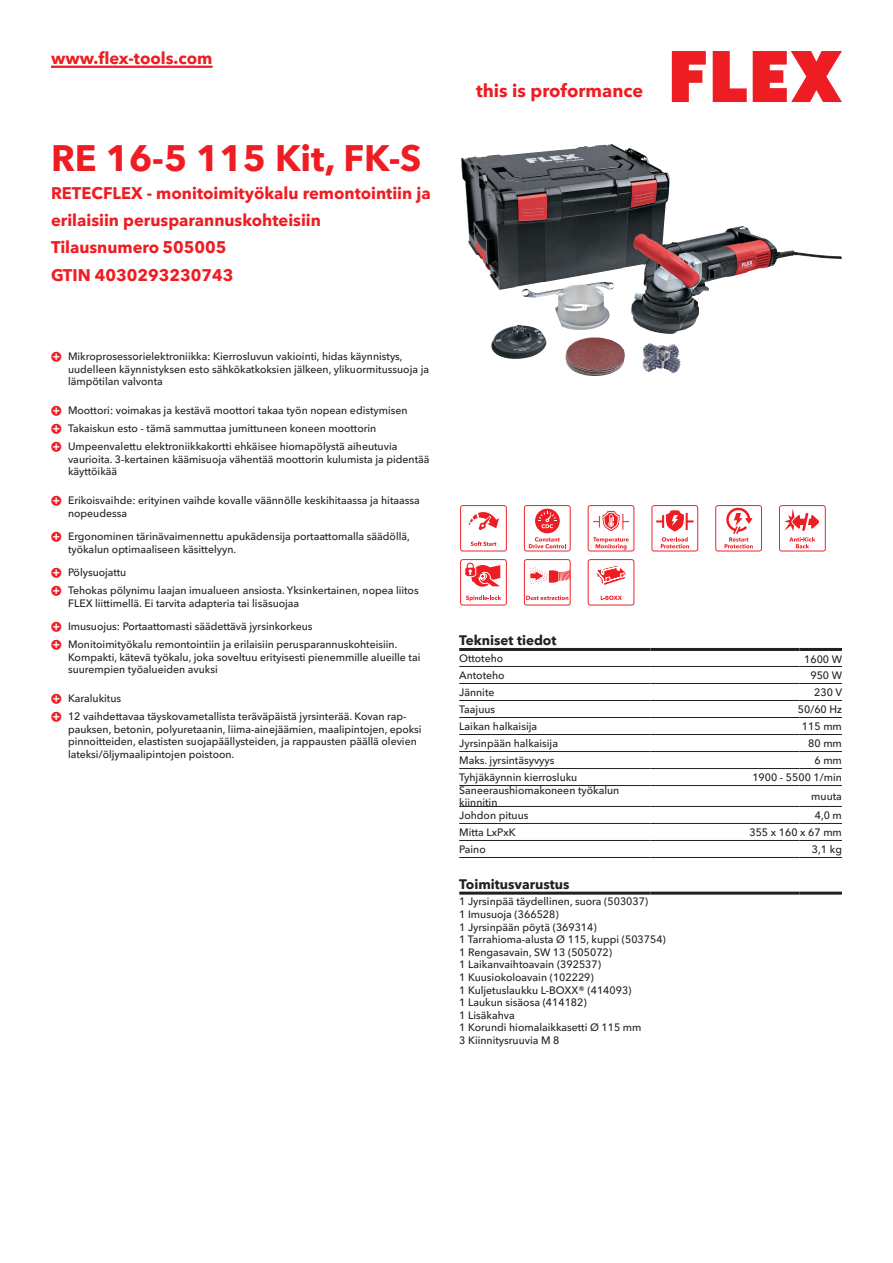
<style>
.page{position:relative;width:893px;height:1263px;background:#fff}
.page>*{position:absolute;margin:0;border:0;box-sizing:border-box;transform-origin:0 0}
.CB_AF_Product-name{font:700 36px "Avenir Next W1 G";color:#ee1d23}
.t1{font:700 18px "Avenir Next W1 G";color:#ee1d23}
.CB_AF_Product-short{font:700 16.5px/27px "Avenir Next W1 G";color:#ee1d23}
.CB_AF_Order-number{font:700 16.5px "Avenir Next W1 G";color:#ee1d23}
.CB_AF_Table-headline{font:700 13.5px "Avenir Next W1 G";color:#231f20}
.CB_AF_Table-specific{font:500 10.5px/12.6px "Avenir Next W1 G";color:#231f20}
</style>
<div class="page">
<svg style="left:672px;top:51px;width:34px;height:51px"></svg>
<svg style="left:713px;top:51px;width:34px;height:51px"></svg>
<svg style="left:753px;top:51px;width:89px;height:51px"></svg>
<hr style="left:51px;top:66px;width:162px;height:2px;background:#ee1d23">
<img style="left:461px;top:144px;width:216px;height:190px">
<hr style="left:459px;top:666px;width:192px;height:1px;background:#231f20">
<hr style="left:651px;top:666px;width:148px;height:1px;background:#231f20">
<hr style="left:799px;top:666px;width:43px;height:1px;background:#231f20">
<hr style="left:459px;top:683px;width:192px;height:1px;background:#231f20">
<hr style="left:651px;top:683px;width:148px;height:1px;background:#231f20">
<hr style="left:799px;top:683px;width:43px;height:1px;background:#231f20">
<hr style="left:459px;top:700px;width:192px;height:1px;background:#231f20">
<hr style="left:651px;top:700px;width:148px;height:1px;background:#231f20">
<hr style="left:799px;top:700px;width:43px;height:1px;background:#231f20">
<hr style="left:459px;top:717px;width:192px;height:1px;background:#231f20">
<hr style="left:651px;top:717px;width:148px;height:1px;background:#231f20">
<hr style="left:799px;top:717px;width:43px;height:1px;background:#231f20">
<hr style="left:459px;top:734px;width:192px;height:1px;background:#231f20">
<hr style="left:651px;top:734px;width:148px;height:1px;background:#231f20">
<hr style="left:799px;top:734px;width:43px;height:1px;background:#231f20">
<hr style="left:459px;top:751px;width:192px;height:1px;background:#231f20">
<hr style="left:651px;top:751px;width:148px;height:1px;background:#231f20">
<hr style="left:799px;top:751px;width:43px;height:1px;background:#231f20">
<hr style="left:459px;top:768px;width:192px;height:1px;background:#231f20">
<hr style="left:651px;top:768px;width:148px;height:1px;background:#231f20">
<hr style="left:799px;top:768px;width:43px;height:1px;background:#231f20">
<hr style="left:459px;top:785px;width:192px;height:1px;background:#231f20">
<hr style="left:651px;top:785px;width:148px;height:1px;background:#231f20">
<hr style="left:799px;top:785px;width:43px;height:1px;background:#231f20">
<hr style="left:459px;top:806px;width:192px;height:1px;background:#231f20">
<hr style="left:651px;top:806px;width:148px;height:1px;background:#231f20">
<hr style="left:799px;top:806px;width:43px;height:1px;background:#231f20">
<hr style="left:459px;top:823px;width:192px;height:1px;background:#231f20">
<hr style="left:651px;top:823px;width:148px;height:1px;background:#231f20">
<hr style="left:799px;top:823px;width:43px;height:1px;background:#231f20">
<hr style="left:459px;top:840px;width:192px;height:1px;background:#231f20">
<hr style="left:651px;top:840px;width:148px;height:1px;background:#231f20">
<hr style="left:799px;top:840px;width:43px;height:1px;background:#231f20">
<hr style="left:459px;top:857px;width:192px;height:1px;background:#231f20">
<hr style="left:651px;top:857px;width:148px;height:1px;background:#231f20">
<hr style="left:799px;top:857px;width:43px;height:1px;background:#231f20">
<hr style="left:459px;top:648px;width:192px;height:3px;background:#231f20">
<hr style="left:651px;top:648px;width:148px;height:3px;background:#231f20">
<hr style="left:799px;top:648px;width:43px;height:3px;background:#231f20">
<hr style="left:459px;top:892px;width:192px;height:3px;background:#231f20">
<hr style="left:651px;top:892px;width:148px;height:3px;background:#231f20">
<hr style="left:799px;top:892px;width:43px;height:3px;background:#231f20">
<svg style="left:460px;top:505px;width:47px;height:46px"></svg>
<svg style="left:524px;top:505px;width:47px;height:46px"></svg>
<svg style="left:588px;top:505px;width:46px;height:46px"></svg>
<svg style="left:651px;top:505px;width:47px;height:46px"></svg>
<svg style="left:715px;top:505px;width:47px;height:46px"></svg>
<svg style="left:779px;top:505px;width:47px;height:46px"></svg>
<svg style="left:460px;top:559px;width:47px;height:46px"></svg>
<svg style="left:524px;top:559px;width:47px;height:46px"></svg>
<svg style="left:588px;top:559px;width:46px;height:46px"></svg>
<h3 class="CB_AF_Product-short" style="left:51px;top:43px;width:163px">www.flex-tools.com</h3>
<p class="CB_AF_Product-name" style="left:51px;top:130px;width:372px">RE 16-5 115 Kit, FK-S</p>
<p class="CB_AF_Product-short" style="left:51px;top:178px;width:381px">RETECFLEX - monitoimityökalu remontointiin ja erilaisiin perusparannuskohteisiin</p>
<p class="CB_AF_Order-number" style="left:51px;top:234px;width:177px">Tilausnumero 505005</p>
<p class="CB_AF_Order-number" style="left:51px;top:262px;width:184px">GTIN 4030293230743</p>
<p class="CB_AF_Table-specific" style="left:68px;top:349px;width:363px">Mikroprosessorielektroniikka: Kierrosluvun vakiointi, hidas käynnistys, uudelleen käynnistyksen esto sähkökatkoksien jälkeen, ylikuormitussuoja ja lämpötilan valvonta</p>
<p class="CB_AF_Table-specific" style="left:68px;top:403px;width:341px">Moottori: voimakas ja kestävä moottori takaa työn nopean edistymisen</p>
<p class="CB_AF_Table-specific" style="left:68px;top:421px;width:310px">Takaiskun esto - tämä sammuttaa jumittuneen koneen moottorin</p>
<p class="CB_AF_Table-specific" style="left:68px;top:439px;width:363px">Umpeenvalettu elektroniikkakortti ehkäisee hiomapölystä aiheutuvia vaurioita. 3-kertainen käämisuoja vähentää moottorin kulumista ja pidentää käyttöikää</p>
<p class="CB_AF_Table-specific" style="left:68px;top:493px;width:353px">Erikoisvaihde: erityinen vaihde kovalle väännölle keskihitaassa ja hitaassa nopeudessa</p>
<p class="CB_AF_Table-specific" style="left:68px;top:529px;width:343px">Ergonominen tärinävaimennettu apukädensija portaattomalla säädöllä, työkalun optimaaliseen käsittelyyn.</p>
<p class="CB_AF_Table-specific" style="left:68px;top:565px;width:60px">Pölysuojattu</p>
<p class="CB_AF_Table-specific" style="left:68px;top:583px;width:352px">Tehokas pölynimu laajan imualueen ansiosta. Yksinkertainen, nopea liitos<br>FLEX liittimellä. Ei tarvita adapteria tai lisäsuojaa</p>
<p class="CB_AF_Table-specific" style="left:68px;top:619px;width:246px">Imusuojus: Portaattomasti säädettävä jyrsinkorkeus</p>
<p class="CB_AF_Table-specific" style="left:68px;top:637px;width:354px">Monitoimityökalu remontointiin ja erilaisiin perusparannuskohteisiin.<br>Kompakti, kätevä työkalu, joka soveltuu erityisesti pienemmille alueille tai suurempien työalueiden avuksi</p>
<p class="CB_AF_Table-specific" style="left:68px;top:691px;width:55px">Karalukitus</p>
<p class="CB_AF_Table-specific" style="left:68px;top:709px;width:355px">12 vaihdettavaa täyskovametallista teräväpäistä jyrsinterää. Kovan rap&shy;pauksen, betonin, polyuretaanin, liima-ainejäämien, maalipintojen, epoksi pinnoitteiden, elastisten suojapäällysteiden, ja rappausten päällä olevien lateksi/öljymaalipintojen poistoon.</p>
<h2 class="t1" style="left:476px;top:77px;width:169px">this is proformance</h2>
<p class="CB_AF_Table-headline" style="left:459px;top:630px;width:99px">Tekniset tiedot</p>
<p class="CB_AF_Table-specific" style="left:459px;top:651px;width:46px">Ottoteho</p>
<p class="CB_AF_Table-specific" style="left:804px;top:652px;width:39px">1600 W</p>
<p class="CB_AF_Table-specific" style="left:459px;top:668px;width:47px">Antoteho</p>
<p class="CB_AF_Table-specific" style="left:810px;top:668px;width:33px">950 W</p>
<p class="CB_AF_Table-specific" style="left:459px;top:685px;width:37px">Jännite</p>
<p class="CB_AF_Table-specific" style="left:814px;top:685px;width:29px">230 V</p>
<p class="CB_AF_Table-specific" style="left:459px;top:702px;width:37px">Taajuus</p>
<p class="CB_AF_Table-specific" style="left:798px;top:702px;width:46px">50/60 Hz</p>
<p class="CB_AF_Table-specific" style="left:459px;top:719px;width:79px">Laikan halkaisija</p>
<p class="CB_AF_Table-specific" style="left:802px;top:719px;width:41px">115 mm</p>
<p class="CB_AF_Table-specific" style="left:459px;top:736px;width:100px">Jyrsinpään halkaisija</p>
<p class="CB_AF_Table-specific" style="left:808px;top:736px;width:35px">80 mm</p>
<p class="CB_AF_Table-specific" style="left:459px;top:753px;width:97px">Maks. jyrsintäsyvyys</p>
<p class="CB_AF_Table-specific" style="left:814px;top:753px;width:29px">6 mm</p>
<p class="CB_AF_Table-specific" style="left:459px;top:770px;width:120px">Tyhjäkäynnin kierrosluku</p>
<p class="CB_AF_Table-specific" style="left:752px;top:770px;width:91px">1900 - 5500 1/min</p>
<p class="CB_AF_Table-specific" style="left:459px;top:783px;width:162px">Saneeraushiomakoneen työkalun kiinnitin</p>
<p class="CB_AF_Table-specific" style="left:811px;top:789px;width:32px">muuta</p>
<p class="CB_AF_Table-specific" style="left:459px;top:808px;width:71px">Johdon pituus</p>
<p class="CB_AF_Table-specific" style="left:815px;top:808px;width:29px">4,0 m</p>
<p class="CB_AF_Table-specific" style="left:459px;top:825px;width:58px">Mitta LxPxK</p>
<p class="CB_AF_Table-specific" style="left:749px;top:825px;width:94px">355 x 160 x 67 mm</p>
<p class="CB_AF_Table-specific" style="left:459px;top:842px;width:28px">Paino</p>
<p class="CB_AF_Table-specific" style="left:812px;top:842px;width:32px">3,1 kg</p>
<p class="CB_AF_Table-headline" style="left:459px;top:873px;width:112px">Toimitusvarustus</p>
<p class="CB_AF_Table-specific" style="left:459px;top:894px;width:208px">1 Jyrsinpää täydellinen, suora (503037)<br>1 Imusuoja (366528)<br>1 Jyrsinpään pöytä (369314)<br>1 Tarrahioma-alusta Ø 115, kuppi (503754)<br>1 Rengasavain, SW 13 (505072)<br>1 Laikanvaihtoavain (392537)<br>1 Kuusiokoloavain (102229)<br>1 Kuljetuslaukku L-BOXX® (414093)<br>1 Laukun sisäosa (414182)<br>1 Lisäkahva<br>1 Korundi hiomalaikkasetti Ø 115 mm<br>3 Kiinnitysruuvia M 8</p>
</div>
